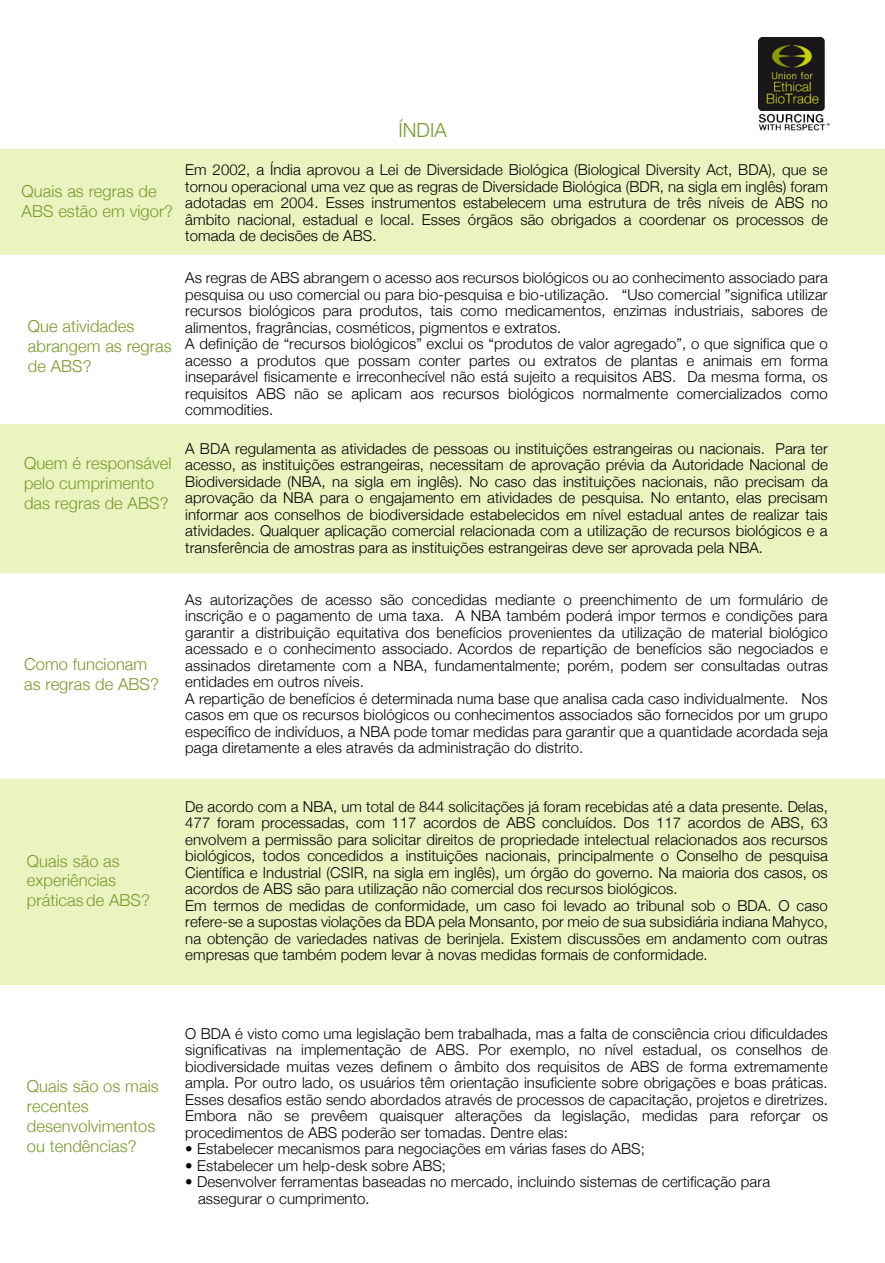
<style>
.page{position:relative;width:885px;height:1263px;background:#fff}
.page>*{position:absolute;margin:0;border:0;box-sizing:border-box;transform-origin:0 0}
.t1{font:300 19.5px "Helvetica Neue";letter-spacing:.005em;color:#799b28}
.t2{font:300 16.5px/19.8px "Helvetica Neue";letter-spacing:.005em;color:#799b28}
.t3{font:300 15px/16.5px "Helvetica Neue";letter-spacing:.005em;color:#000}
</style>
<div class="page">
<div style="left:0;top:424px;width:885px;height:149px;background:#ebf3c1"></div>
<div style="left:0;top:149px;width:885px;height:106px;background:#ebf3c1"></div>
<hr style="left:0;top:153px;width:1px;height:95px;background:#bfd730">
<div style="left:0;top:779px;width:885px;height:205px;background:#ebf3c1"></div>
<img style="left:759px;top:37px;width:70px;height:94px">
<p class="t2" style="left:22px;top:181px;width:153px">Quais as regras de<br>ABS estão em vigor?</p>
<p class="t2" style="left:28px;top:315px;width:145px">Que atividades abrangem as regras de ABS?</p>
<p class="t2" style="left:24px;top:453px;width:149px">Quem é responsável pelo cumprimento das regras de ABS?</p>
<p class="t2" style="left:24px;top:654px;width:136px">Como funcionam as regras de ABS?</p>
<h1 class="t1" style="left:398px;top:114px;width:50px">ÍNDIA</h1>
<p class="t3" style="left:185px;top:161px;width:644px;text-align:justify">Em 2002, a Índia aprovou a Lei de Diversidade Biológica (Biological Diversity Act, BDA), que se tornou operacional uma vez que as regras de Diversidade Biológica (BDR, na sigla em inglês) foram adotadas em 2004. Esses instrumentos estabelecem uma estrutura de três níveis de ABS no âmbito nacional, estadual e local. Esses órgãos são obrigados a coordenar os processos de tomada de decisões de ABS.</p>
<p class="t3" style="left:185px;top:269px;width:644px">As regras de ABS abrangem o acesso aos recursos biológicos ou ao conhecimento associado para pesquisa ou uso comercial ou para bio-pesquisa e bio-utilização. “Uso comercial ”significa utilizar recursos biológicos para produtos, tais como medicamentos, enzimas industriais, sabores de alimentos, fragrâncias, cosméticos, pigmentos e extratos.<br>A definição de “recursos biológicos” exclui os “produtos de valor agregado”, o que significa que o acesso a produtos que possam conter partes ou extratos de plantas e animais em forma inseparável fisicamente e irreconhecível não está sujeito a requisitos ABS. Da mesma forma, os requisitos ABS não se aplicam aos recursos biológicos normalmente comercializados como commodities.</p>
<p class="t3" style="left:185px;top:439px;width:644px;text-align:justify">A BDA regulamenta as atividades de pessoas ou instituições estrangeiras ou nacionais. Para ter acesso, as instituições estrangeiras, necessitam de aprovação prévia da Autoridade Nacional de Biodiversidade (NBA, na sigla em inglês). No caso das instituições nacionais, não precisam da aprovação da NBA para o engajamento em atividades de pesquisa. No entanto, elas precisam informar aos conselhos de biodiversidade estabelecidos em nível estadual antes de realizar tais atividades. Qualquer aplicação comercial relacionada com a utilização de recursos biológicos e a transferência de amostras para as instituições estrangeiras deve ser aprovada pela NBA.</p>
<p class="t3" style="left:185px;top:590px;width:644px">As autorizações de acesso são concedidas mediante o preenchimento de um formulário de inscrição e o pagamento de uma taxa. A NBA também poderá impor termos e condições para garantir a distribuição equitativa dos benefícios provenientes da utilização de material biológico acessado e o conhecimento associado. Acordos de repartição de benefícios são negociados e assinados diretamente com a NBA, fundamentalmente; porém, podem ser consultadas outras entidades em outros níveis.<br>A repartição de benefícios é determinada numa base que analisa cada caso individualmente. Nos casos em que os recursos biológicos ou conhecimentos associados são fornecidos por um grupo específico de indivíduos, a NBA pode tomar medidas para garantir que a quantidade acordada seja paga diretamente a eles através da administração do distrito.</p>
<p class="t2" style="left:27px;top:850px;width:124px">Quais são as experiências práticas de ABS?</p>
<p class="t3" style="left:185px;top:797px;width:644px">De acordo com a NBA, um total de 844 solicitações já foram recebidas até a data presente. Delas, 477 foram processadas, com 117 acordos de ABS concluídos. Dos 117 acordos de ABS, 63 envolvem a permissão para solicitar direitos de propriedade intelectual relacionados aos recursos biológicos, todos concedidos a instituições nacionais, principalmente o Conselho de pesquisa Científica e Industrial (CSIR, na sigla em inglês), um órgão do governo. Na maioria dos casos, os acordos de ABS são para utilização não comercial dos recursos biológicos.<br>Em termos de medidas de conformidade, um caso foi levado ao tribunal sob o BDA. O caso refere-se a supostas violações da BDA pela Monsanto, por meio de sua subsidiária indiana Mahyco, na obtenção de variedades nativas de berinjela. Existem discussões em andamento com outras empresas que também podem levar à novas medidas formais de conformidade.</p>
<p class="t2" style="left:27px;top:1076px;width:133px">Quais são os mais recentes desenvolvimentos ou tendências?</p>
<p class="t3" style="left:185px;top:1024px;width:644px;text-align:justify">O BDA é visto como uma legislação bem trabalhada, mas a falta de consciência criou dificuldades significativas na implementação de ABS. Por exemplo, no nível estadual, os conselhos de biodiversidade muitas vezes definem o âmbito dos requisitos de ABS de forma extremamente ampla. Por outro lado, os usuários têm orientação insuficiente sobre obrigações e boas práticas.<br>Esses desafios estão sendo abordados através de processos de capacitação, projetos e diretrizes.<br>Embora não se prevêem quaisquer alterações da legislação, medidas para reforçar os procedimentos de ABS poderão ser tomadas. Dentre elas:</p>
<p class="t3" style="left:185px;top:1140px;width:461px">• Estabelecer mecanismos para negociações em várias fases do ABS;</p>
<p class="t3" style="left:185px;top:1156px;width:262px">• Estabelecer um help-desk sobre ABS;</p>
<p class="t3" style="left:198px;top:1173px;width:574px;text-indent:-13px">• Desenvolver ferramentas baseadas no mercado, incluindo sistemas de certificação para assegurar o cumprimento.</p>
</div>
